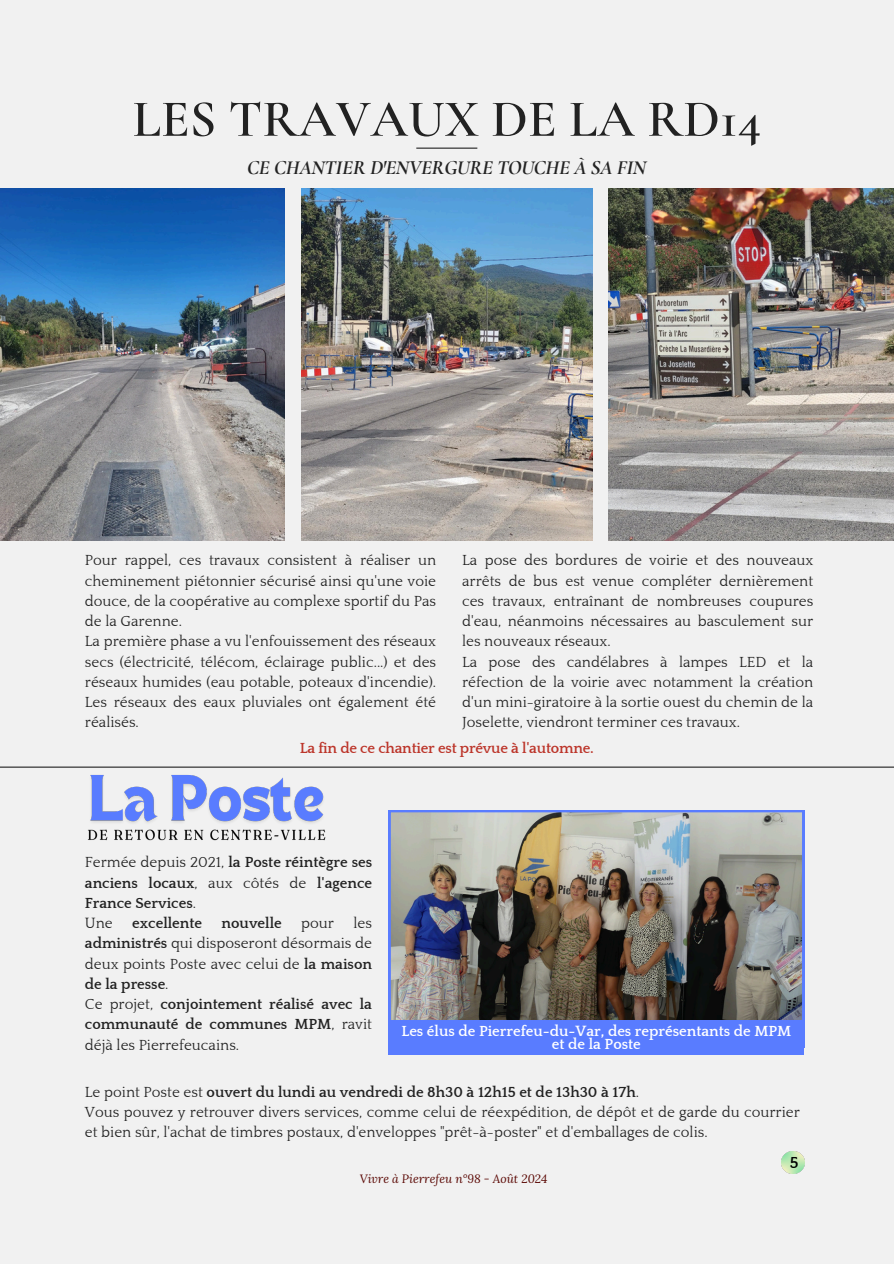
<style>
.page{position:relative;width:894px;height:1264px;background:#fff}
.page>*{position:absolute;margin:0;border:0;box-sizing:border-box;transform-origin:0 0}
.t1{font:600 52.5px "Cormorant Garamond";color:#222}
.t2{font:italic 700 20.55px "Cormorant Garamond";letter-spacing:-.015em;color:#222}
.t3{font:700 16.35px "Quattrocento";color:#000}
.t4{font:15px/20.2px "Quattrocento";color:#222}
.t5{font:700 15px/20.2px "Quattrocento";color:#222}
.t6{font:700 15px/13.5px "Quattrocento";color:#fff;text-align:center}
.t7{font:700 15px "Quattrocento";letter-spacing:-.015em;color:#bc352a}
.t8{font:italic 12px "Lora";color:#5b0905}
.s1{font-weight:400}
.s2{font-weight:700}
</style>
<div class="page">
<div style="left:0;top:0;width:893px;height:1263px;background:#f1f1f1"></div>
<img style="left:608px;top:188px;width:285px;height:352px">
<img style="left:0;top:188px;width:285px;height:352px">
<img style="left:302px;top:188px;width:290px;height:352px">
<hr style="left:416px;top:148px;width:61px;height:1px;background:#222">
<hr style="left:0;top:766px;width:893px;height:1px;background:#222">
<img style="left:781px;top:1151px;width:22px;height:22px">
<img style="left:388px;top:810px;width:415px;height:210px">
<div style="left:388px;top:1020px;width:416px;height:34px;background:#597cff"></div>
<img style="left:90px;top:775px;width:234px;height:48px">
<img style="left:87px;top:829px;width:239px;height:12px">
<h2 class="t1" style="left:132px;top:87px;width:630px">LES TRAVAUX DE LA RD14</h2>
<h5 class="t2" style="left:247px;top:155px;width:400px">CE CHANTIER D'ENVERGURE TOUCHE À SA FIN</h5>
<h3 class="t4" style="left:85px;top:551px;width:352px">Pour rappel, ces travaux consistent à réaliser un cheminement piétonnier sécurisé ainsi qu'une voie douce, de la coopérative au complexe sportif du Pas de la Garenne.<br>La première phase a vu l'enfouissement des réseaux secs (électricité, télécom, éclairage public...) et des réseaux humides (eau potable, poteaux d'incendie).<br>Les réseaux des eaux pluviales ont également été réalisés.</h3>
<h5 class="t4" style="left:462px;top:551px;width:352px">La pose des bordures de voirie et des nouveaux arrêts de bus est venue compléter dernièrement ces travaux, entraînant de nombreuses coupures d'eau, néanmoins nécessaires au basculement sur les nouveaux réseaux.<br>La pose des candélabres à lampes LED et la réfection de la voirie avec notamment la création d'un mini-giratoire à la sortie ouest du chemin de la Joselette, viendront terminer ces travaux.</h5>
<h4 class="t7" style="left:300px;top:740px;width:295px">La fin de ce chantier est prévue à l'automne.</h4>
<p class="t5" style="left:85px;top:852px;width:288px"><span class="s1">Fermée depuis 2021,</span> la Poste réintègre ses anciens locaux<span class="s1">, aux côtés de</span> l'agence<br>France Services<span class="s1">.<br>Une</span></p>
<p class="t4" style="left:85px;top:913px;width:288px;text-indent:268px">les <span class="s2">administrés</span> qui disposeront désormais de deux points Poste avec celui de <span class="s2">la maison de la presse</span>.<br>Ce projet, <span class="s2">conjointement réalisé avec la communauté de communes MPM</span>, ravit déjà les Pierrefeucains.</p>
<p class="t4" style="left:85px;top:1082px;width:716px">Le point Poste est <span class="s2">ouvert du lundi au vendredi de 8h30 à 12h15 et de 13h30 à 17h</span>.<br>Vous pouvez y retrouver divers services, comme celui de réexpédition, de dépôt et de garde du courrier et bien sûr, l'achat de timbres postaux, d'enveloppes "prêt-à-poster" et d'emballages de colis.</p>
<p class="t5" style="left:132px;top:913px;width:71px">excellente</p>
<p class="t5" style="left:221px;top:913px;width:62px">nouvelle</p>
<p class="t4" style="left:301px;top:913px;width:34px">pour</p>
<p class="t6" style="left:401px;top:1024px;width:391px">Les élus de Pierrefeu-du-Var, des représentants de MPM et de la Poste</p>
<h5 class="t8" style="left:359px;top:1170px;width:189px">Vivre à Pierrefeu n°98 - Août 2024</h5>
<h4 class="t3" style="left:789px;top:1153px;width:10px">5</h4>
</div>
